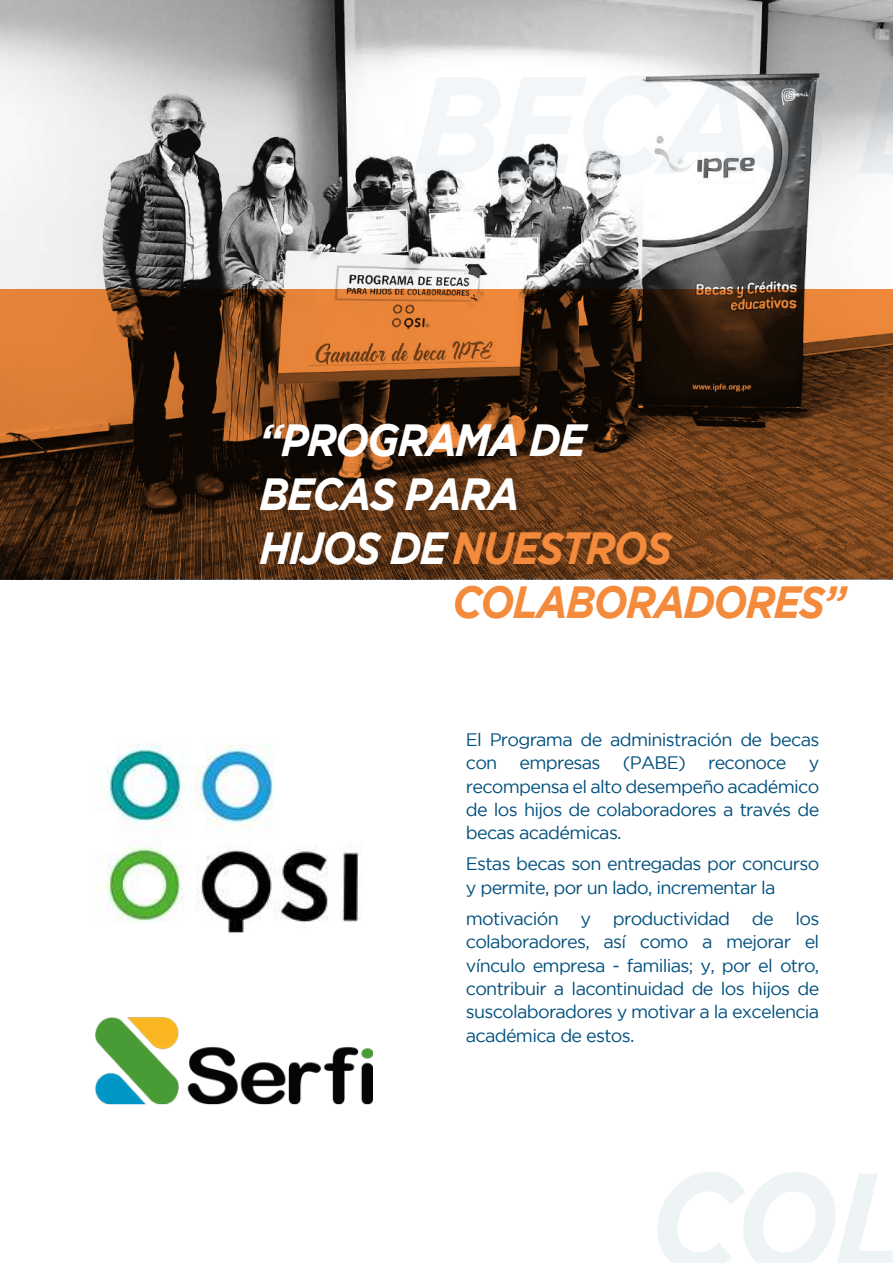
<style>
.page{position:relative;width:893px;height:1263px;background:#fff}
.page>*{position:absolute;margin:0;border:0;box-sizing:border-box;transform-origin:0 0}
.t1{font:italic 700 45px "Gotham";letter-spacing:-.04em;color:#f48b3c;scale:.91 1}
.t2{font:italic 700 45px "Gotham";letter-spacing:-.04em;color:#fff;scale:.91 1}
.t3{font:18px/23.4px "Gotham";letter-spacing:-.04em;color:#00507d;text-align:justify}
.s1{color:#fff}
</style>
<div class="page">
<hr style="left:892px;top:922px;width:1px;height:341px;background:#f06432">
<img style="left:0;top:0;width:893px;height:290px">
<svg style="left:0;top:290px;width:893px;height:289px;background:#633818"></svg>
<img style="left:99px;top:743px;width:260px;height:190px">
<img style="left:96px;top:1017px;width:276px;height:88px">
<h1 class="t2" style="left:259px;top:414px;width:361px">“PROGRAMA DE</h1>
<h1 class="t2" style="left:259px;top:468px;width:287px">BECAS PARA</h1>
<h1 class="t1" style="left:259px;top:522px;width:455px"><span class="s1">HIJOS DE</span> NUESTROS</h1>
<h1 class="t1" style="left:452px;top:576px;width:435px">COLABORADORES”</h1>
<p class="t3" style="left:466px;top:727px;width:355px">El Programa de administración de becas con empresas (PABE) reconoce y recompensa el alto desempeño académico de los hijos de colaboradores a través de becas académicas.</p>
<p class="t3" style="left:466px;top:852px;width:355px">Estas becas son entregadas por concurso y permite, por un lado, incrementar la</p>
<p class="t3" style="left:466px;top:906px;width:355px">motivación y productividad de los colaboradores, así como a mejorar el vínculo empresa - familias; y, por el otro, contribuir a lacontinuidad de los hijos de suscolaboradores y motivar a la excelencia académica de estos.</p>
</div>
